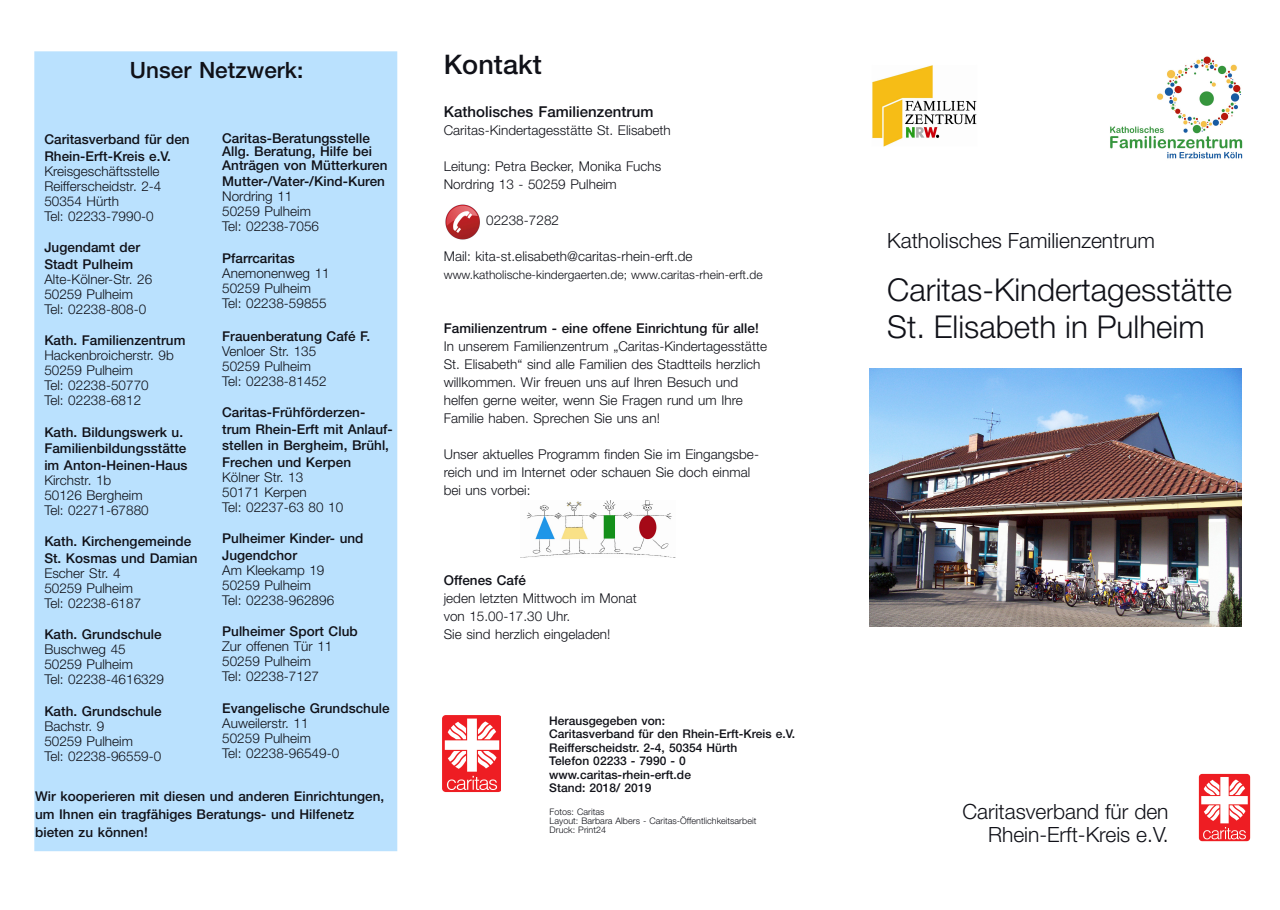
<style>
.page{position:relative;width:1280px;height:910px;background:#fff}
.page>*{position:absolute;margin:0;border:0;box-sizing:border-box;transform-origin:0 0}
.t1{font:300 31.5px/37.5px "Helvetica Neue";color:#101118}
.t2{font:500 27px "Helvetica Neue";letter-spacing:.005em;color:#101118}
.t3{font:500 22.5px "Helvetica Neue";letter-spacing:.005em;color:#101118}
.t4{font:300 21px/22.5px "Helvetica Neue";color:#101118;text-align:right}
.t5{font:500 15px "Helvetica Neue";letter-spacing:.005em;color:#101118}
.t6{font:300 13.5px/15px "Helvetica Neue";letter-spacing:.005em;color:#101118}
.t7{font:500 13.5px/16.5px "Helvetica Neue";letter-spacing:.005em;color:#101118}
.t8{font:500 12px/13.5px "Helvetica Neue";letter-spacing:.005em;color:#101118}
.t9{font:300 12px "Helvetica Neue";letter-spacing:.005em;color:#101118}
.t10{font:300 9px/9.1px "Helvetica Neue";letter-spacing:.005em;color:#101118}
.s1{font-family:"Arial";font-weight:700;font-size:21px;color:#fff}
.s2{font-family:"Arial";font-weight:400;font-size:21px;color:#fff}
</style>
<div class="page">
<img style="left:1198px;top:774px;width:52px;height:67px">
<img style="left:442px;top:715px;width:59px;height:78px">
<img style="left:1110px;top:56px;width:133px;height:103px">
<img style="left:872px;top:65px;width:105px;height:82px">
<img style="left:869px;top:368px;width:373px;height:258px">
<div style="left:35px;top:52px;width:361px;height:798px;background:#bae1fe"></div>
<div style="left:34px;top:51px;width:363px;height:800px;border:2px solid #bae1fe"></div>
<img style="left:445px;top:204px;width:35px;height:36px">
<img style="left:525px;top:501px;width:147px;height:56px">
<h3 class="t3" style="left:130px;top:57px;width:175px">Unser Netzwerk:</h3>
<p class="t7" style="left:44px;top:131px;width:147px">Caritasverband für den<br>Rhein-Erft-Kreis e.V.</p>
<p class="t6" style="left:44px;top:163px;width:119px">Kreisgeschäftsstelle<br>Reifferscheidstr. 2-4<br>50354 Hürth<br>Tel: 02233-7990-0</p>
<p class="t7" style="left:44px;top:239px;width:97px">Jugendamt der<br>Stadt Pulheim</p>
<p class="t6" style="left:44px;top:271px;width:110px">Alte-Kölner-Str. 26<br>50259 Pulheim<br>Tel: 02238-808-0</p>
<p class="t7" style="left:44px;top:332px;width:143px">Kath. Familienzentrum</p>
<p class="t6" style="left:44px;top:348px;width:131px">Hackenbroicherstr. 9b<br>50259 Pulheim<br>Tel: 02238-50770<br>Tel: 02238-6812</p>
<p class="t7" style="left:44px;top:424px;width:145px">Kath. Bildungswerk u.<br>Familienbildungsstätte im Anton-Heinen-Haus</p>
<p class="t6" style="left:44px;top:472px;width:106px">Kirchstr. 1b<br>50126 Bergheim<br>Tel: 02271-67880</p>
<p class="t7" style="left:44px;top:533px;width:155px">Kath. Kirchengemeinde<br>St. Kosmas und Damian</p>
<p class="t6" style="left:44px;top:565px;width:98px">Escher Str. 4<br>50259 Pulheim<br>Tel: 02238-6187</p>
<p class="t7" style="left:44px;top:626px;width:119px">Kath. Grundschule</p>
<p class="t6" style="left:44px;top:642px;width:121px">Buschweg 45<br>50259 Pulheim<br>Tel: 02238-4616329</p>
<p class="t7" style="left:44px;top:703px;width:119px">Kath. Grundschule</p>
<p class="t6" style="left:44px;top:718px;width:119px">Bachstr. 9<br>50259 Pulheim<br>Tel: 02238-96559-0</p>
<p class="t7" style="left:222px;top:131px;width:167px;line-height:13.5px">Caritas-Beratungsstelle<br>Allg. Beratung, Hilfe bei<br>Anträgen von Mütterkuren</p>
<p class="t7" style="left:222px;top:173px;width:164px">Mutter-/Vater-/Kind-Kuren</p>
<p class="t6" style="left:222px;top:189px;width:98px">Nordring 11<br>50259 Pulheim<br>Tel: 02238-7056</p>
<p class="t7" style="left:222px;top:250px;width:74px">Pfarrcaritas</p>
<p class="t6" style="left:222px;top:265px;width:109px">Anemonenweg 11<br>50259 Pulheim<br>Tel: 02238-59855</p>
<p class="t7" style="left:222px;top:328px;width:150px">Frauenberatung Café F.</p>
<p class="t6" style="left:222px;top:343px;width:106px">Venloer Str. 135<br>50259 Pulheim<br>Tel: 02238-81452</p>
<p class="t7" style="left:222px;top:404px;width:172px">Caritas-Frühförderzen&shy;trum Rhein-Erft mit Anlauf&shy;stellen in Bergheim, Brühl,<br>Frechen und Kerpen</p>
<p class="t6" style="left:222px;top:469px;width:123px">Kölner Str. 13<br>50171 Kerpen<br>Tel: 02237-63 80 10</p>
<p class="t7" style="left:222px;top:530px;width:143px">Pulheimer Kinder- und<br>Jugendchor</p>
<p class="t6" style="left:222px;top:562px;width:113px">Am Kleekamp 19<br>50259 Pulheim<br>Tel: 02238-962896</p>
<p class="t7" style="left:222px;top:623px;width:137px">Pulheimer Sport Club</p>
<p class="t6" style="left:222px;top:639px;width:112px">Zur offenen Tür 11<br>50259 Pulheim<br>Tel: 02238-7127</p>
<p class="t7" style="left:222px;top:700px;width:169px">Evangelische Grundschule</p>
<p class="t6" style="left:222px;top:715px;width:119px">Auweilerstr. 11<br>50259 Pulheim<br>Tel: 02238-96549-0</p>
<p class="t7" style="left:35px;top:787px;width:351px;line-height:18px">Wir kooperieren mit diesen und anderen Einrichtungen, um Ihnen ein tragfähiges Beratungs- und Hilfenetz bieten zu können!</p>
<h2 class="t2" style="left:444px;top:48px;width:99px">Kontakt</h2>
<p class="t5" style="left:444px;top:102px;width:211px">Katholisches Familienzentrum</p>
<p class="t6" style="left:444px;top:122px;width:229px">Caritas-Kindertagesstätte St. Elisabeth</p>
<p class="t6" style="left:444px;top:156px;width:219px;line-height:18px">Leitung: Petra Becker, Monika Fuchs<br>Nordring 13 - 50259 Pulheim</p>
<p class="t6" style="left:486px;top:212px;width:74px">02238-7282</p>
<p class="t6" style="left:444px;top:248px;width:250px">Mail: kita-st.elisabeth@caritas-rhein-erft.de</p>
<p class="t9" style="left:444px;top:267px;width:320px">www.katholische-kindergaerten.de; www.caritas-rhein-erft.de</p>
<p class="t7" style="left:444px;top:319px;width:317px">Familienzentrum - eine offene Einrichtung für alle!</p>
<p class="t6" style="left:444px;top:336px;width:325px;line-height:18px">In unserem Familienzentrum „Caritas-Kindertagesstätte St. Elisabeth“ sind alle Familien des Stadtteils herzlich willkommen. Wir freuen uns auf Ihren Besuch und helfen gerne weiter, wenn Sie Fragen rund um Ihre Familie haben. Sprechen Sie uns an!</p>
<p class="t6" style="left:444px;top:444px;width:317px;line-height:18px">Unser aktuelles Programm finden Sie im Eingangsbe&shy;reich und im Internet oder schauen Sie doch einmal bei uns vorbei:</p>
<p class="t7" style="left:444px;top:571px;width:84px">Offenes Café</p>
<p class="t6" style="left:444px;top:588px;width:194px;line-height:18px">jeden letzten Mittwoch im Monat von 15.00-17.30 Uhr.<br>Sie sind herzlich eingeladen!</p>
<p class="t8" style="left:549px;top:713px;width:247px">Herausgegeben von:<br>Caritasverband für den Rhein-Erft-Kreis e.V.<br>Reifferscheidstr. 2-4, 50354 Hürth<br>Telefon 02233 - 7990 - 0 www.caritas-rhein-erft.de<br>Stand: 2018/ 2019</p>
<p class="t10" style="left:550px;top:807px;width:208px">Fotos: Caritas<br>Layout: Barbara Albers - Caritas-Öffentlichkeitsarbeit<br>Druck: Print24</p>
<h3 class="t4" style="left:887px;top:229px;width:269px">Katholisches Familienzentrum</h3>
<h1 class="t1" style="left:887px;top:270px;width:346px">Caritas-Kindertagesstätte<br>St. Elisabeth in Pulheim<span class="s1">t:</span><span class="s2">:</span></h1>
<h3 class="t4" style="left:962px;top:800px;width:208px">Caritasverband für den<br>Rhein-Erft-Kreis e.V.</h3>
</div>
